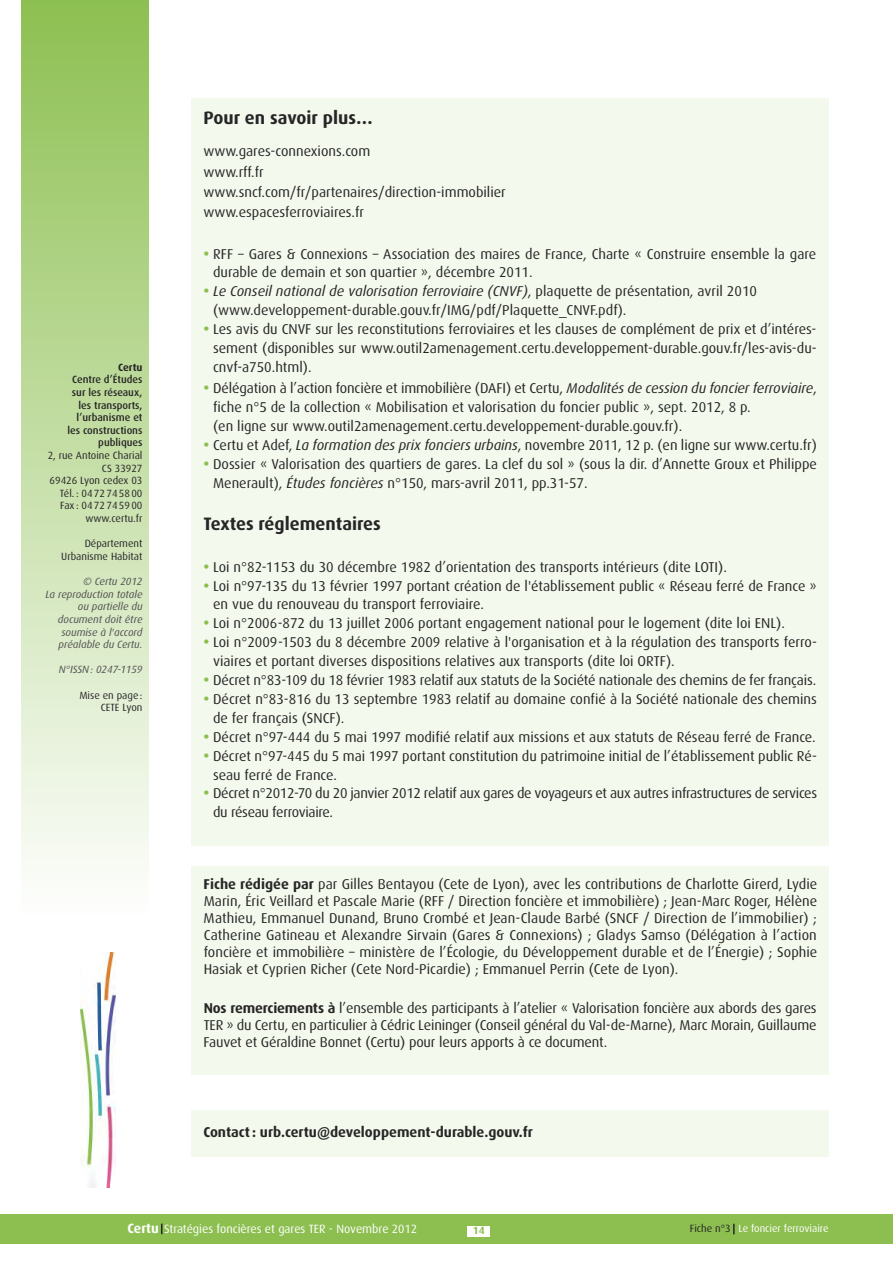
<style>
.page{position:relative;width:893px;height:1263px;background:#fff}
.page>*{position:absolute;margin:0;border:0;box-sizing:border-box;transform-origin:0 0}
.t1{font:700 18px "Dax OT";color:#272627}
.t2{font:14.25px/18.9px "Dax OT";color:#272627}
.t3{font:14.25px/18.9px "Dax OT";letter-spacing:-.02em;color:#272627}
.t4{font:700 14.25px "Dax OT";color:#272627}
.t5{font:12px "Dax OT";color:#fff}
.t6{font:10.5px/12.6px "Dax OT";color:#272627;text-align:right}
.t7{font:italic 10.5px/12.6px "Dax OT";color:#525152;text-align:right}
.t8{font:500 10.5px/12.6px "Dax OT";color:#272627;text-align:right}
.t9{font:10.5px "Dax OT";color:#fff}
.t10{font:700 10.5px "Dax OT";color:#272627}
.t11{font:700 10.5px "Dax OT";color:#8cbf50}
.s1{font-weight:700;font-size:15px;color:#8cbf50}
.s2{font-style:italic}
.s3{font-weight:700}
.s4{font-weight:700;font-size:13.5px}
.s5{color:#272627}
</style>
<div class="page">
<div style="left:0;top:1214px;width:893px;height:30px;background:#8cbf50"></div>
<div style="left:21px;top:0;width:128px;height:916px;background:linear-gradient(to bottom,#8dbf51,#fefefd)"></div>
<div style="left:191px;top:98px;width:638px;height:747px;background:#f4f9ed"></div>
<div style="left:192px;top:866px;width:637px;height:208px;background:#f4f9ed"></div>
<div style="left:191px;top:1110px;width:638px;height:47px;background:#f4f9ed"></div>
<img style="left:81px;top:953px;width:34px;height:234px">
<svg style="left:733px;top:1224px;width:2px;height:10px"></svg>
<svg style="left:161px;top:1223px;width:2px;height:11px"></svg>
<div style="left:468px;top:1226px;width:22px;height:11px;background:#fff"></div>
<p class="t10" style="left:118px;top:364px;width:26px">Certu</p>
<p class="t8" style="left:68px;top:375px;width:76px">Centre d’Études sur les réseaux, les transports, l’urbanisme et les constructions publiques</p>
<p class="t6" style="left:48px;top:450px;width:96px">2, rue Antoine Charial<br>CS 33927<br>69426 Lyon cedex 03<br>Tél.: 0472745800<br>Fax: 0472745900 www.certu.fr</p>
<p class="t6" style="left:61px;top:538px;width:83px">Département<br>Urbanisme Habitat</p>
<p class="t7" style="left:45px;top:576px;width:99px">© Certu 2012<br>La reproduction totale ou partielle du document doit être soumise à l'accord préalable du Certu.</p>
<p class="t7" style="left:59px;top:664px;width:85px">N°ISSN: 0247-1159</p>
<p class="t6" style="left:79px;top:690px;width:65px">Mise en page:<br>CETE Lyon</p>
<p class="t1" style="left:203px;top:111px;width:171px">Pour en savoir plus…</p>
<p class="t2" style="left:203px;top:143px;width:304px;line-height:20.2px">www.gares-connexions.com<br>www.rff.fr www.sncf.com/fr/partenaires/direction-immobilier www.espacesferroviaires.fr</p>
<p class="t2" style="left:213px;top:246px;width:605px;text-indent:-10px"><span class="s1">•</span> RFF – Gares &amp; Connexions – Association des maires de France, Charte « Construire ensemble la gare durable de demain et son quartier », décembre 2011.</p>
<p class="t2" style="left:213px;top:284px;width:545px;text-indent:-10px"><span class="s1">•</span> <span class="s2">Le Conseil national de valorisation ferroviaire (CNVF)</span>, plaquette de présentation, avril 2010 (www.developpement-durable.gouv.fr/IMG/pdf/Plaquette_CNVF.pdf).</p>
<p class="t2" style="left:213px;top:321px;width:605px;text-align:justify;text-indent:-10px"><span class="s1">•</span> Les avis du CNVF sur les reconstitutions ferroviaires et les clauses de complément de prix et d’intéres&shy;sement (disponibles sur www.outil2amenagement.certu.developpement-durable.gouv.fr/les-avis-du&shy;cnvf-a750.html).</p>
<p class="t2" style="left:213px;top:380px;width:605px;text-indent:-10px"><span class="s1">•</span> Délégation à l’action foncière et immobilière (DAFI) et Certu, <span class="s2">Modalités de cession du foncier ferroviaire</span>, fiche n°5 de la collection « Mobilisation et valorisation du foncier public », sept. 2012, 8 p.<br>(en ligne sur www.outil2amenagement.certu.developpement-durable.gouv.fr).</p>
<p class="t2" style="left:203px;top:437px;width:615px"><span class="s1">•</span> Certu et Adef, <span class="s2">La formation des prix fonciers urbains</span>, novembre 2011, 12 p. (en ligne sur www.certu.fr)</p>
<p class="t2" style="left:213px;top:456px;width:605px;text-indent:-10px"><span class="s1">•</span> Dossier « Valorisation des quartiers de gares. La clef du sol » (sous la dir. d’Annette Groux et Philippe<br>Menerault), <span class="s2">Études foncières</span> n°150, mars-avril 2011, pp.31-57.</p>
<p class="t1" style="left:203px;top:518px;width:179px">Textes réglementaires</p>
<p class="t2" style="left:203px;top:559px;width:525px"><span class="s1">•</span> Loi n°82-1153 du 30 décembre 1982 d’orientation des transports intérieurs (dite LOTI).</p>
<p class="t2" style="left:213px;top:578px;width:605px;text-indent:-10px"><span class="s1">•</span> Loi n°97-135 du 13 février 1997 portant création de l'établissement public « Réseau ferré de France » en vue du renouveau du transport ferroviaire.</p>
<p class="t2" style="left:203px;top:615px;width:583px"><span class="s1">•</span> Loi n°2006-872 du 13 juillet 2006 portant engagement national pour le logement (dite loi ENL).</p>
<p class="t2" style="left:213px;top:634px;width:605px;text-indent:-10px"><span class="s1">•</span> Loi n°2009-1503 du 8 décembre 2009 relative à l'organisation et à la régulation des transports ferro&shy;viaires et portant diverses dispositions relatives aux transports (dite loi ORTF).</p>
<p class="t2" style="left:203px;top:672px;width:614px"><span class="s1">•</span> Décret n°83-109 du 18 février 1983 relatif aux statuts de la Société nationale des chemins de fer français.</p>
<p class="t2" style="left:213px;top:691px;width:605px;text-indent:-10px"><span class="s1">•</span> Décret n°83-816 du 13 septembre 1983 relatif au domaine confié à la Société nationale des chemins de fer français (SNCF).</p>
<p class="t2" style="left:203px;top:729px;width:614px"><span class="s1">•</span> Décret n°97-444 du 5 mai 1997 modifié relatif aux missions et aux statuts de Réseau ferré de France.</p>
<p class="t2" style="left:213px;top:748px;width:605px;text-indent:-10px"><span class="s1">•</span> Décret n°97-445 du 5 mai 1997 portant constitution du patrimoine initial de l’établissement public Ré&shy;seau ferré de France.</p>
<p class="t3" style="left:213px;top:786px;width:605px;text-indent:-10px"><span class="s1">•</span> Décret n°2012-70 du 20 janvier 2012 relatif aux gares de voyageurs et aux autres infrastructures de services du réseau ferroviaire.</p>
<p class="t2" style="left:204px;top:877px;width:615px;line-height:17.1px;text-align:justify"><span class="s3">Fiche rédigée par</span> par Gilles Bentayou (Cete de Lyon), avec les contributions de Charlotte Girerd, Lydie Marin, Éric Veillard et Pascale Marie (RFF / Direction foncière et immobilière) ; Jean-Marc Roger, Hélène Mathieu, Emmanuel Dunand, Bruno Crombé et Jean-Claude Barbé (SNCF / Direction de l’immobilier) ; Catherine Gatineau et Alexandre Sirvain (Gares &amp; Connexions) ; Gladys Samso (Délégation à l’action foncière et immobilière – ministère de l’Écologie, du Développement durable et de l’Énergie) ; Sophie Hasiak et Cyprien Richer (Cete Nord-Picardie) ; Emmanuel Perrin (Cete de Lyon).</p>
<p class="t2" style="left:204px;top:1001px;width:615px;line-height:17.1px;text-align:justify"><span class="s3">Nos remerciements à</span> l’ensemble des participants à l’atelier « Valorisation foncière aux abords des gares TER » du Certu, en particulier à Cédric Leininger (Conseil général du Val-de-Marne), Marc Morain, Guillaume Fauvet et Géraldine Bonnet (Certu) pour leurs apports à ce document.</p>
<p class="t4" style="left:203px;top:1127px;width:331px">Contact : urb.certu@developpement-durable.gouv.fr</p>
<p class="t5" style="left:128px;top:1224px;width:291px"><span class="s4">Certu</span> Stratégies foncières et gares TER - Novembre 2012</p>
<p class="t11" style="left:473px;top:1227px;width:13px">14</p>
<p class="t9" style="left:690px;top:1224px;width:140px"><span class="s5">Fiche n°3</span> Le foncier ferroviaire</p>
</div>
